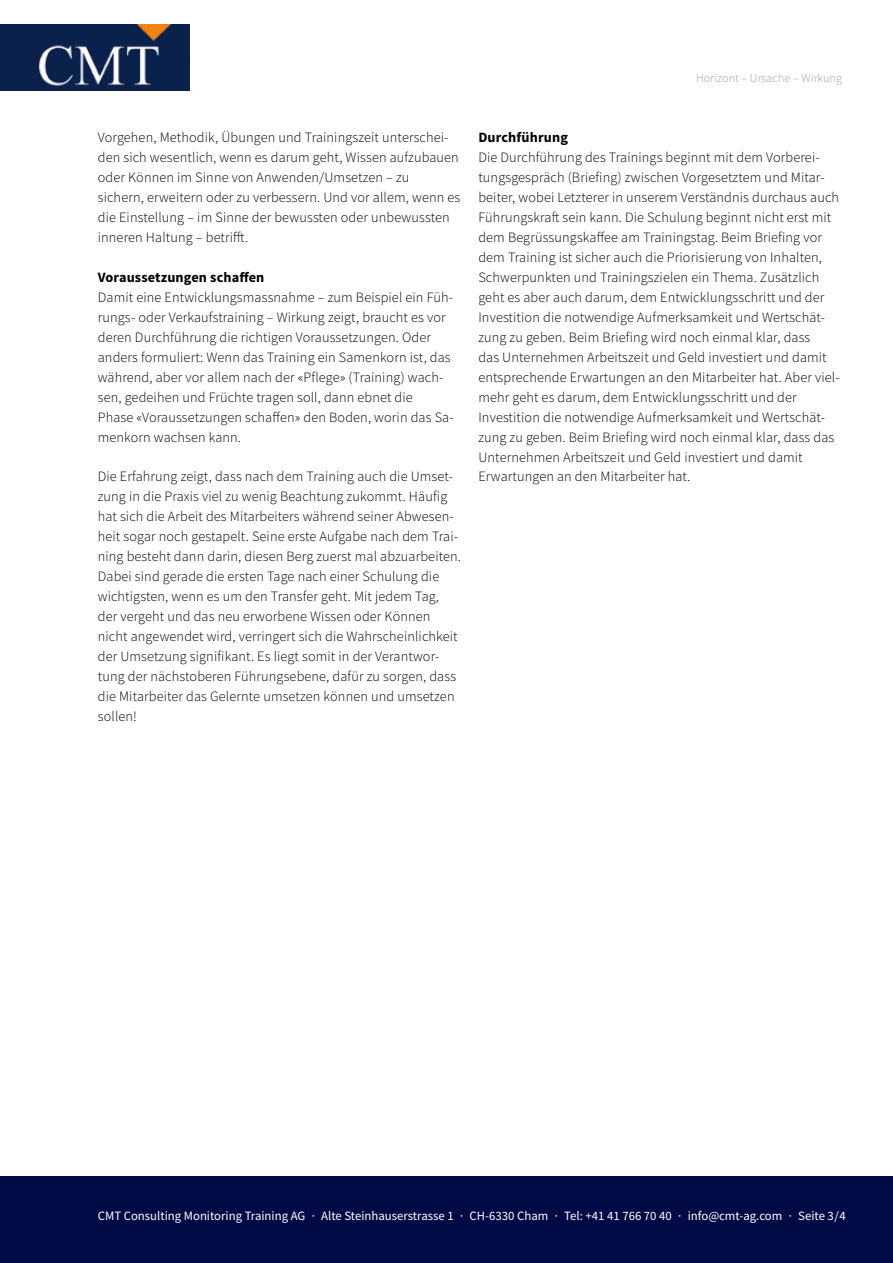
<style>
.page{position:relative;width:893px;height:1263px;background:#fff}
.page>*{position:absolute;margin:0;border:0;box-sizing:border-box;transform-origin:0 0}
.t1{font:300 14.25px/20px "Source Sans Pro";letter-spacing:.01em;color:#000}
.t2{font:700 14.25px "Source Sans Pro";letter-spacing:.01em;color:#000}
.t3{font:12.75px "Source Sans Pro";color:#fff}
.t4{font:300 12px "Source Sans Pro";letter-spacing:.01em;color:#9d9d9c}
</style>
<div class="page">
<img style="left:0;top:25px;width:190px;height:66px">
<div style="left:0;top:1177px;width:893px;height:86px;background:#000b45"></div>
<p class="t1" style="left:98px;top:128px;width:364px">Vorgehen, Methodik, Übungen und Trainingszeit unterschei&shy;den sich wesentlich, wenn es darum geht, Wissen aufzubauen oder Können im Sinne von Anwenden/Umsetzen – zu<br>sichern, erweitern oder zu verbessern. Und vor allem, wenn es die Einstellung – im Sinne der bewussten oder unbewussten inneren Haltung – betrifft.</p>
<p class="t2" style="left:98px;top:268px;width:168px">Voraussetzungen schaffen</p>
<p class="t1" style="left:98px;top:287px;width:357px">Damit eine Entwicklungsmassnahme – zum Beispiel ein Füh&shy;rungs- oder Verkaufstraining – Wirkung zeigt, braucht es vor deren Durchführung die richtigen Voraussetzungen. Oder anders formuliert: Wenn das Training ein Samenkorn ist, das während, aber vor allem nach der «Pflege» (Training) wach&shy;sen, gedeihen und Früchte tragen soll, dann ebnet die<br>Phase «Voraussetzungen schaffen» den Boden, worin das Sa&shy;menkorn wachsen kann.</p>
<p class="t1" style="left:98px;top:467px;width:365px">Die Erfahrung zeigt, dass nach dem Training auch die Umset&shy;zung in die Praxis viel zu wenig Beachtung zukommt. Häufig hat sich die Arbeit des Mitarbeiters während seiner Abwesen&shy;heit sogar noch gestapelt. Seine erste Aufgabe nach dem Trai&shy;ning besteht dann darin, diesen Berg zuerst mal abzuarbeiten.<br>Dabei sind gerade die ersten Tage nach einer Schulung die wichtigsten, wenn es um den Transfer geht. Mit jedem Tag, der vergeht und das neu erworbene Wissen oder Können nicht angewendet wird, verringert sich die Wahrscheinlichkeit der Umsetzung signifikant. Es liegt somit in der Verantwor&shy;tung der nächstoberen Führungsebene, dafür zu sorgen, dass die Mitarbeiter das Gelernte umsetzen können und umsetzen sollen!</p>
<p class="t4" style="left:696px;top:71px;width:147px">Horizont – Ursache – Wirkung</p>
<p class="t2" style="left:478px;top:128px;width:91px">Durchführung</p>
<p class="t1" style="left:478px;top:148px;width:363px">Die Durchführung des Trainings beginnt mit dem Vorberei&shy;tungsgespräch (Briefing) zwischen Vorgesetztem und Mitar&shy;beiter, wobei Letzterer in unserem Verständnis durchaus auch Führungskraft sein kann. Die Schulung beginnt nicht erst mit dem Begrüssungskaffee am Trainingstag. Beim Briefing vor dem Training ist sicher auch die Priorisierung von Inhalten, Schwerpunkten und Trainingszielen ein Thema. Zusätzlich geht es aber auch darum, dem Entwicklungsschritt und der Investition die notwendige Aufmerksamkeit und Wertschät&shy;zung zu geben. Beim Briefing wird noch einmal klar, dass<br>das Unternehmen Arbeitszeit und Geld investiert und damit entsprechende Erwartungen an den Mitarbeiter hat. Aber viel&shy;mehr geht es darum, dem Entwicklungsschritt und der Investition die notwendige Aufmerksamkeit und Wertschät&shy;zung zu geben. Beim Briefing wird noch einmal klar, dass das Unternehmen Arbeitszeit und Geld investiert und damit Erwartungen an den Mitarbeiter hat.</p>
<p class="t3" style="left:98px;top:1207px;width:749px">CMT Consulting Monitoring Training AG · Alte Steinhauserstrasse 1 · CH-6330 Cham · Tel: +41 41 766 70 40 · info@cmt-ag.com · Seite 3/4</p>
</div>
